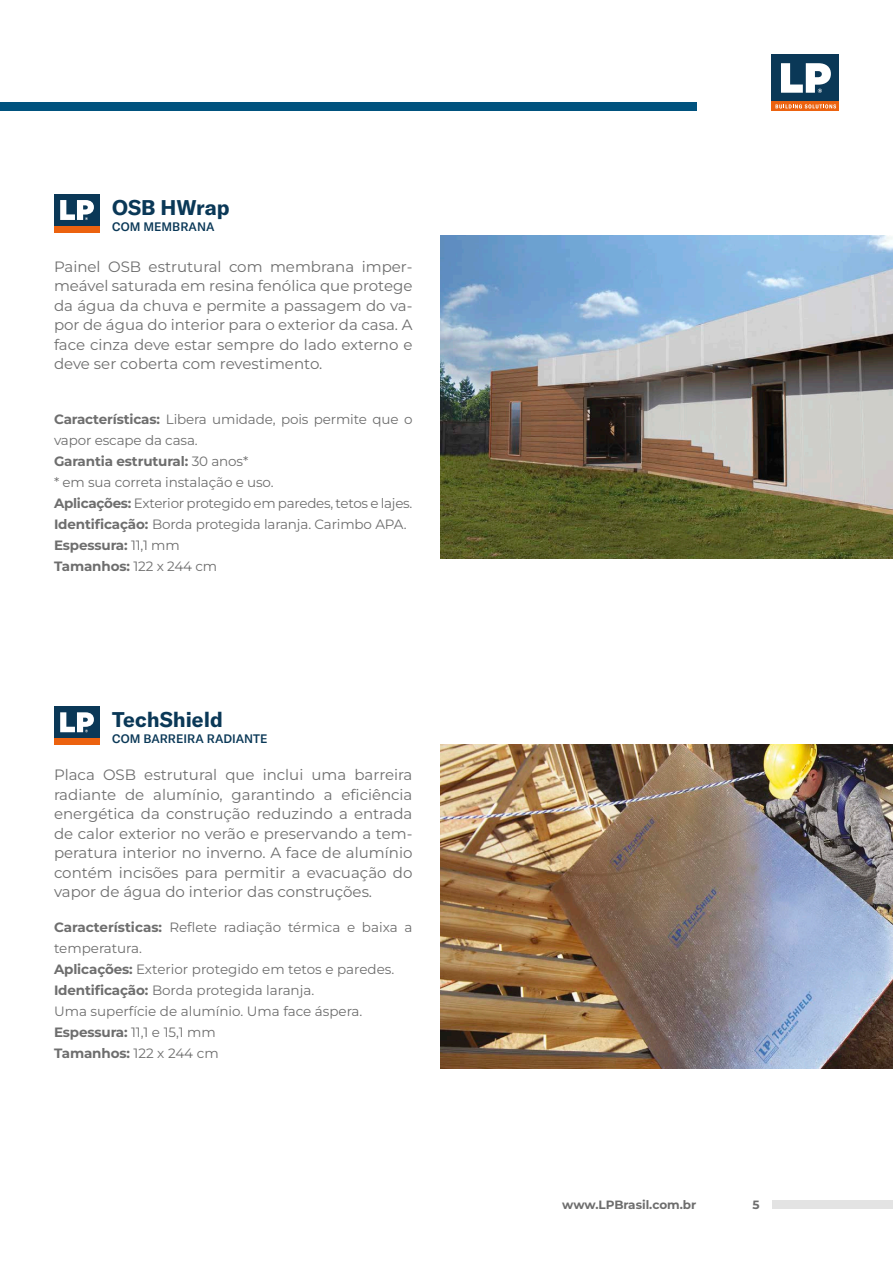
<style>
.page{position:relative;width:893px;height:1263px;background:#fff}
.page>*{position:absolute;margin:0;border:0;box-sizing:border-box;transform-origin:0 0}
.t1{font:700 21px "GT America";color:#0a3857}
.t2{font:15px/19.5px "Montserrat";color:#6e6e6e;text-align:justify}
.t3{font:13.5px/21px "Montserrat";letter-spacing:-.01em;color:#6e6e6e}
.t4{font:700 13.5px "Montserrat";letter-spacing:-.01em;color:#6e6e6e}
.t5{font:500 12px "GT America";color:#0a3857}
.t6{font:700 12px "Montserrat";color:#6e6e6e}
.s1{font-weight:700}
.s2{font-weight:400}
</style>
<div class="page">
<div style="left:772px;top:54px;width:67px;height:48px;background:#0a3857"></div>
<svg style="left:772px;top:102px;width:67px;height:9px"></svg>
<svg style="left:781px;top:63px;width:50px;height:30px"></svg>
<svg style="left:775px;top:104px;width:61px;height:4px"></svg>
<div style="left:772px;top:1200px;width:121px;height:9px;background:#e3e3e3"></div>
<img style="left:440px;top:235px;width:453px;height:323px">
<img style="left:440px;top:745px;width:453px;height:323px">
<div style="left:0;top:102px;width:696px;height:9px;background:#00527e"></div>
<div style="left:54px;top:194px;width:45px;height:32px;background:#0a3857"></div>
<div style="left:54px;top:226px;width:45px;height:6px;background:#ec620f"></div>
<svg style="left:60px;top:200px;width:34px;height:20px"></svg>
<div style="left:54px;top:706px;width:45px;height:32px;background:#0a3857"></div>
<div style="left:54px;top:738px;width:45px;height:7px;background:#ec620f"></div>
<svg style="left:60px;top:712px;width:34px;height:20px"></svg>
<p class="t1" style="left:112px;top:194px;width:119px">OSB HWrap</p>
<p class="t5" style="left:112px;top:220px;width:104px">COM MEMBRANA</p>
<p class="t2" style="left:54px;top:256px;width:360px">Painel OSB estrutural com membrana imper&shy;meável saturada em resina fenólica que protege da água da chuva e permite a passagem do va&shy;por de água do interior para o exterior da casa. A face cinza deve estar sempre do lado externo e deve ser coberta com revestimento.</p>
<p class="t3" style="left:54px;top:408px;width:360px"><span class="s1">Características:</span> Libera umidade, pois permite que o vapor escape da casa.</p>
<p class="t4" style="left:54px;top:451px;width:196px">Garantia estrutural: <span class="s2">30 anos*</span></p>
<p class="t3" style="left:54px;top:471px;width:221px">* em sua correta instalação e uso.</p>
<p class="t3" style="left:54px;top:492px;width:360px"><span class="s1">Aplicações:</span> Exterior protegido em paredes, tetos e lajes.</p>
<p class="t3" style="left:54px;top:513px;width:354px"><span class="s1">Identificação:</span> Borda protegida laranja. Carimbo APA.</p>
<p class="t4" style="left:54px;top:535px;width:127px">Espessura: <span class="s2">11,1 mm</span></p>
<p class="t4" style="left:54px;top:556px;width:165px">Tamanhos: <span class="s2">122 x 244 cm</span></p>
<p class="t1" style="left:112px;top:706px;width:112px">TechShield</p>
<p class="t5" style="left:112px;top:732px;width:157px">COM BARREIRA RADIANTE</p>
<p class="t2" style="left:54px;top:764px;width:360px">Placa OSB estrutural que inclui uma barreira radiante de alumínio, garantindo a eficiência energética da construção reduzindo a entrada de calor exterior no verão e preservando a tem&shy;peratura interior no inverno. A face de alumínio contém incisões para permitir a evacuação do vapor de água do interior das construções.</p>
<p class="t3" style="left:54px;top:916px;width:360px"><span class="s1">Características:</span> Reflete radiação térmica e baixa a temperatura.</p>
<p class="t3" style="left:54px;top:958px;width:342px"><span class="s1">Aplicações:</span> Exterior protegido em tetos e paredes.</p>
<p class="t3" style="left:54px;top:979px;width:262px"><span class="s1">Identificação:</span> Borda protegida laranja.</p>
<p class="t3" style="left:54px;top:1000px;width:310px">Uma superfície de alumínio. Uma face áspera.</p>
<p class="t3" style="left:54px;top:1021px;width:163px"><span class="s1">Espessura:</span> 11,1 e 15,1 mm</p>
<p class="t4" style="left:54px;top:1044px;width:166px">Tamanhos: <span class="s2">122 x 244 cm</span></p>
<p class="t6" style="left:562px;top:1196px;width:136px">www.LPBrasil.com.br</p>
<p class="t6" style="left:752px;top:1196px;width:9px">5</p>
</div>
